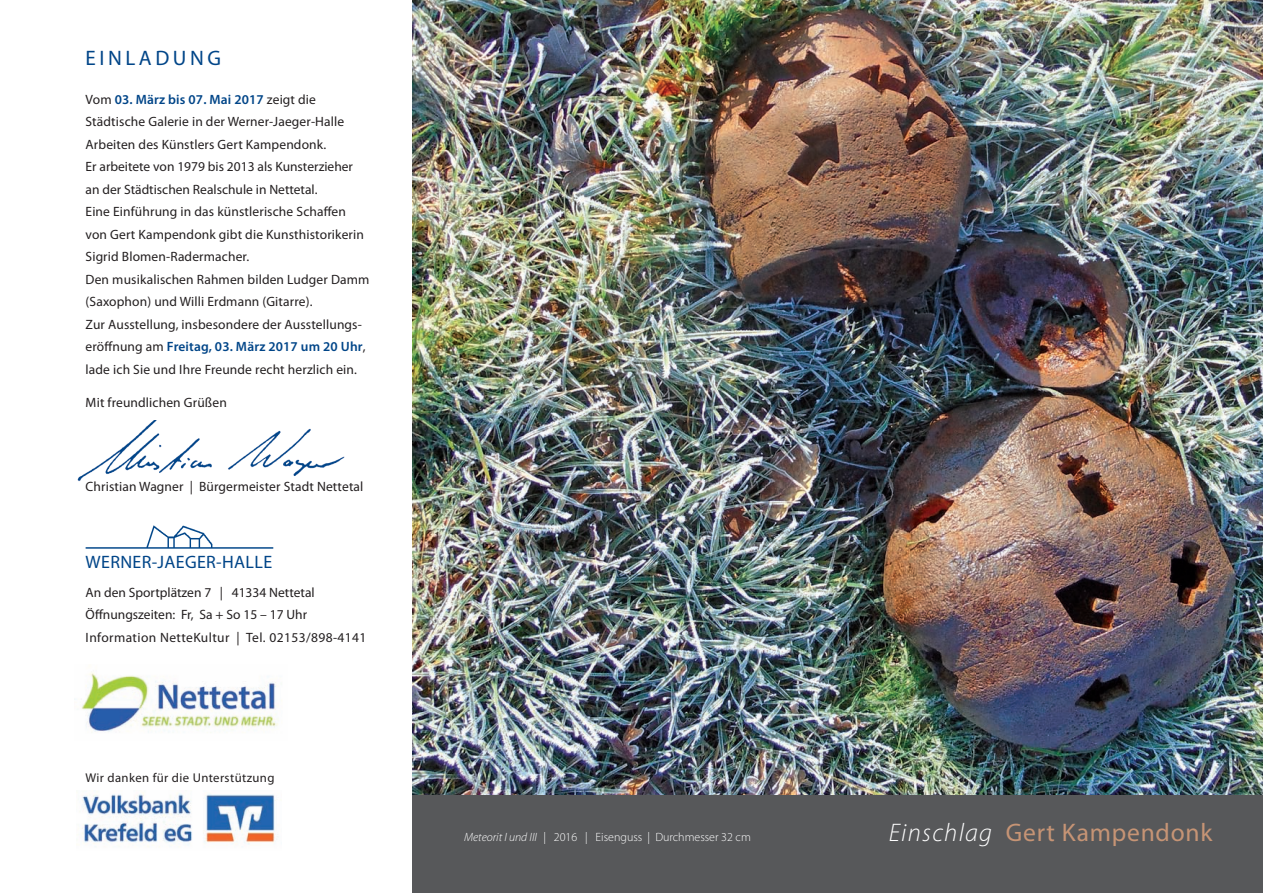
<style>
.page{position:relative;width:1263px;height:893px;background:#fff}
.page>*{position:absolute;margin:0;border:0;box-sizing:border-box;transform-origin:0 0}
.t1{font:25.5px "Myriad Pro";letter-spacing:.03em;color:#c69475}
.t2{font:21px "Myriad Pro";letter-spacing:.17em;color:#014588}
.t3{font:18px "Myriad Pro";letter-spacing:.02em;color:#014588}
.t4{font:13.5px/22.5px "Myriad Pro";letter-spacing:.01em;color:#231f20}
.t5{font:12.75px "Myriad Pro";letter-spacing:.03em;color:#231f20}
.t6{font:300 12px "Myriad Pro";color:#fff}
.s1{font-weight:600;color:#014588}
.s2{font-style:italic}
.s3{font-weight:300;font-style:italic;color:#fff}
</style>
<div class="page">
<img style="left:412px;top:0;width:851px;height:795px">
<div style="left:412px;top:795px;width:851px;height:98px;background:#57585a"></div>
<img style="left:77px;top:420px;width:268px;height:61px">
<img style="left:85px;top:525px;width:189px;height:24px">
<img style="left:81px;top:672px;width:198px;height:61px">
<img style="left:82px;top:792px;width:194px;height:55px">
<h2 class="t2" style="left:86px;top:45px;width:137px">EINLADUNG</h2>
<p class="t4" style="left:86px;top:88px;width:285px">Vom <span class="s1">03. März bis 07. Mai 2017</span> zeigt die Städtische Galerie in der Werner-Jaeger-Halle Arbeiten des Künstlers Gert Kampendonk.<br>Er arbeitete von 1979 bis 2013 als Kunsterzieher an der Städtischen Realschule in Nettetal.<br>Eine Einführung in das künstlerische Schaffen von Gert Kampendonk gibt die Kunsthistorikerin Sigrid Blomen-Radermacher.<br>Den musikalischen Rahmen bilden Ludger Damm (Saxophon) und Willi Erdmann (Gitarre).<br>Zur Ausstellung, insbesondere der Ausstellungs&shy;eröffnung am <span class="s1">Freitag, 03. März 2017 um 20 Uhr</span>, lade ich Sie und Ihre Freunde recht herzlich ein.</p>
<p class="t4" style="left:86px;top:391px;width:143px">Mit freundlichen Grüßen</p>
<p class="t4" style="left:86px;top:475px;width:279px">Christian Wagner | Bürgermeister Stadt Nettetal</p>
<h3 class="t3" style="left:86px;top:551px;width:188px">WERNER-JAEGER-HALLE</h3>
<p class="t4" style="left:86px;top:581px;width:282px">An den Sportplätzen 7 | 41334 Nettetal<br>Öffnungszeiten: Fr, Sa + So 15 – 17 Uhr<br>Information NetteKultur | Tel. 02153/898-4141</p>
<p class="t5" style="left:86px;top:770px;width:190px">Wir danken für die Unterstützung</p>
<p class="t6" style="left:464px;top:829px;width:288px"><span class="s2">Meteorit I und III</span> | 2016 | Eisenguss | Durchmesser 32 cm</p>
<h1 class="t1" style="left:889px;top:817px;width:325px"><span class="s3">Einschlag</span> Gert Kampendonk</h1>
</div>
